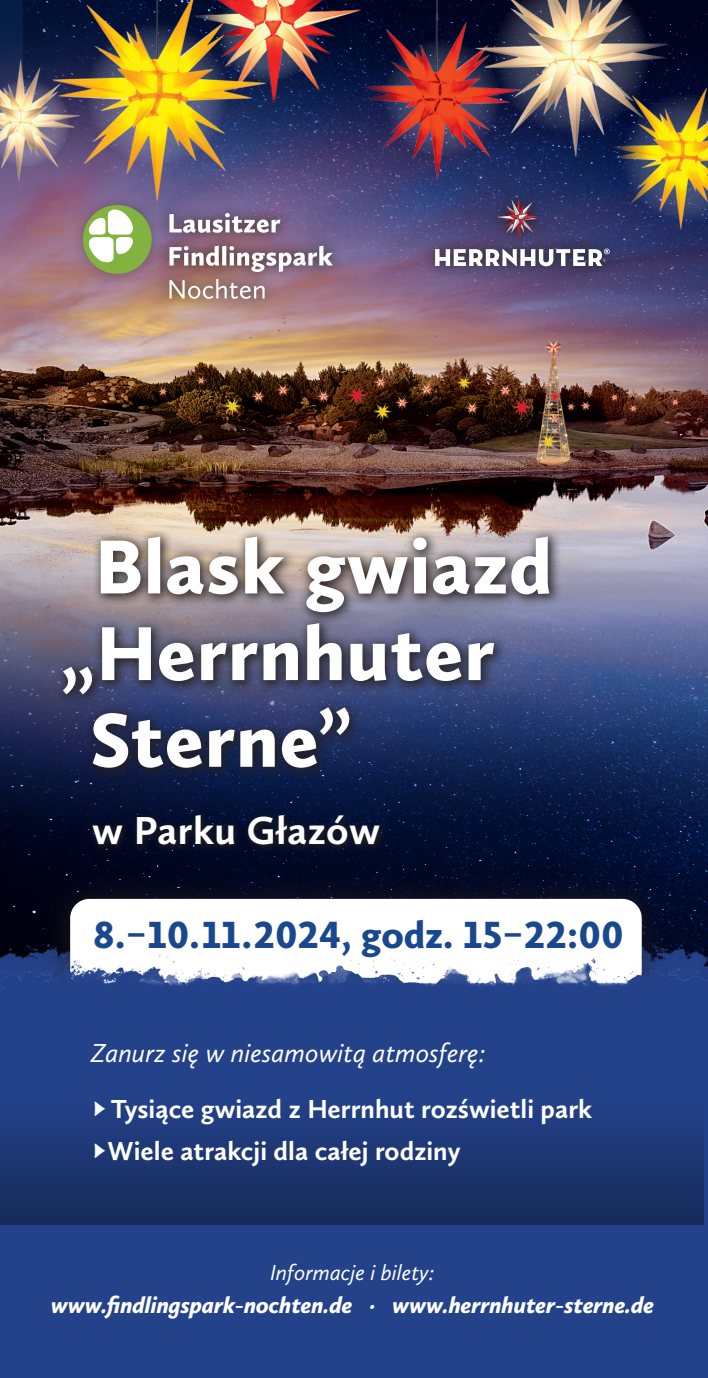
<style>
.page{position:relative;width:708px;height:1378px;background:#fff}
.page>*{position:absolute;margin:0;border:0;box-sizing:border-box;transform-origin:0 0}
.t1{font:900 79.2px "Calluna Sans";letter-spacing:.01em;color:#fff}
.t2{font:700 40.5px "Calluna Sans";letter-spacing:.01em;color:#fff}
.t3{font:900 39.15px "Calluna Sans";letter-spacing:.015em;color:#19488e}
.t4{font:700 27px/42.1px "Calluna Sans";color:#fff}
.t5{font:italic 27px "Calluna Sans";color:#fff}
.t6{font:italic 900 23.62px "Calluna Sans";color:#fff}
.t7{font:italic 22.5px "Calluna Sans";color:#fff}
</style>
<div class="page">
<img style="left:0;top:337px;width:708px;height:593px">
<img style="left:23px;top:0;width:685px;height:561px">
<div style="left:39px;top:868px;width:634px;height:153px;background:#231f20;opacity:.75"></div>
<div style="left:70px;top:899px;width:572px;height:91px;background:#fff;border-radius:19px"></div>
<img style="left:0;top:952px;width:708px;height:426px">
<div style="left:0;top:1100px;width:704px;height:124px;background:linear-gradient(to bottom,#234189,#172b5a)"></div>
<img style="left:277px;top:0;width:92px;height:125px">
<img style="left:347px;top:13px;width:102px;height:174px">
<img style="left:449px;top:0;width:44px;height:187px">
<img style="left:0;top:47px;width:39px;height:153px">
<img style="left:432px;top:0;width:8px;height:32px">
<img style="left:39px;top:0;width:238px;height:210px">
<div style="left:54px;top:527px;width:509px;height:254px;background:#231f20;opacity:.9"></div>
<svg style="left:87px;top:809px;width:302px;height:45px"></svg>
<div style="left:421px;top:187px;width:201px;height:93px;background:#231f20;opacity:.94"></div>
<svg style="left:435px;top:248px;width:175px;height:18px"></svg>
<img style="left:493px;top:0;width:215px;height:239px">
<div style="left:70px;top:192px;width:94px;height:94px;background:#231f20;opacity:.29"></div>
<svg style="left:83px;top:205px;width:69px;height:69px"></svg>
<div style="left:155px;top:200px;width:190px;height:112px;background:#231f20;opacity:.94"></div>
<svg style="left:169px;top:213px;width:111px;height:20px"></svg>
<svg style="left:169px;top:246px;width:50px;height:20px"></svg>
<svg style="left:222px;top:246px;width:4px;height:19px"></svg>
<svg style="left:229px;top:246px;width:104px;height:26px"></svg>
<svg style="left:169px;top:279px;width:96px;height:20px"></svg>
<h1 class="t1" style="left:95px;top:517px;width:459px">Blask gwiazd</h1>
<h1 class="t1" style="left:60px;top:604px;width:437px">„Herrnhuter</h1>
<h1 class="t1" style="left:90px;top:690px;width:263px">Sterne”</h1>
<h2 class="t2" style="left:92px;top:806px;width:289px">w Parku Głazów</h2>
<h3 class="t3" style="left:93px;top:910px;width:532px">8.–10. 11 . 2024, godz. 15–22:00</h3>
<p class="t5" style="left:91px;top:1036px;width:396px">Zanurz się w niesamowitą atmosferę:</p>
<p class="t4" style="left:91px;top:1087px;width:503px">►Tysiące gwiazd z Herrnhut rozświetli park ►Wiele atrakcji dla całej rodziny</p>
<p class="t7" style="left:270px;top:1259px;width:166px">Informacje i bilety:</p>
<p class="t6" style="left:51px;top:1290px;width:605px">www.findlingspark-nochten.de · www.herrnhuter-sterne.de</p>
</div>
